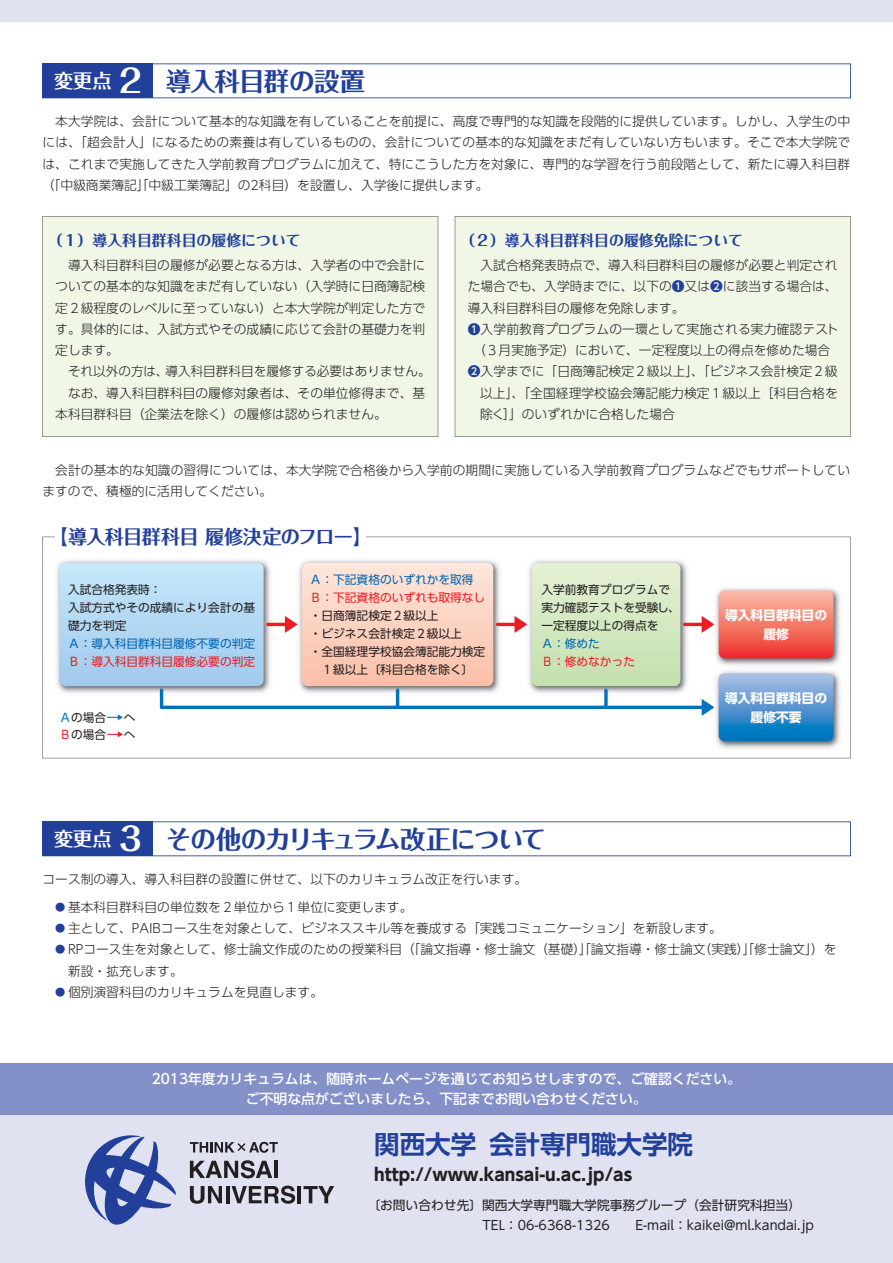
<style>
.page{position:relative;width:893px;height:1263px;background:#fff}
.page>*{position:absolute;margin:0;border:0;box-sizing:border-box;transform-origin:0 0}
.t1{font:25.5px "Folk Pro Bold 90 msp RKSJ H";letter-spacing:-.06em;color:#223f9a}
.t2{font:25.5px "Folk Pro Bold 90 msp RKSJ H";letter-spacing:-.04em;color:#223f9a}
.t3{font:25.5px "UD Shin Go Pro De Bold 90 msp RKSJ H";color:#223f9a}
.t4{font:19.2px "Folk Pro Bold 90 msp RKSJ H";letter-spacing:-.035em;color:#223f9a}
.t5{font:16.95px "UD Shin Go Pro Bold 90 msp RKSJ H";color:#231f20}
.t6{font:14.85px "Folk Pro Bold 90 msp RKSJ H";color:#223f9a}
.t7{font:13.8px/20.2px "UD Shin Go Pro Medium 90 msp RKSJ H";color:#fff;text-align:center}
.t8{font:12.75px/21.3px "UD Shin Go Pro Light 90 msp RKSJ H";color:#231f20;text-align:justify}
.t9{font:12.75px/19.2px "UD Shin Go Pro Regular 90 msp RKSJ H";color:#231f20}
.t10{font:12.75px/19.2px "UD Shin Go Pro Bold 90 msp RKSJ H";color:#fff;text-align:center}
.t11{font:11.7px/18px "UD Shin Go Pro Regular 90 msp RKSJ H";color:#231f20}
.t12{font:11.7px "UD Shin Go Pro Regular 90 msp RKSJ H";color:#ed1c24}
.t13{font:11.7px "UD Shin Go Pro Regular 90 msp RKSJ H";color:#0066b3}
.s1{font-size:19.2px;color:#fff}
.s2{font-size:31.95px;color:#fff}
.s3{font-family:"UD Shin Go Pro De Bold 90 msp RKSJ H";color:#223f9a}
.s4{color:#0071bc}
.s5{font-size:17.55px;color:#0071bc}
.s6{color:#ed1c24}
.s7{font-size:17.55px;color:#ed1c24}
.s8{font-size:10.2px;color:#223f9a}
</style>
<div class="page">
<div style="left:0;top:1114px;width:893px;height:149px;background:#e0e2f2"></div>
<div style="left:0;top:0;width:893px;height:21px;background:#e0e2f2"></div>
<div style="left:0;top:1063px;width:893px;height:51px;background:#8490c8"></div>
<div style="left:42px;top:216px;width:396px;height:221px;background:#f0f7e7"></div>
<div style="left:455px;top:216px;width:396px;height:221px;background:#f0f7e7"></div>
<svg style="left:42px;top:63px;width:809px;height:35px"></svg>
<div style="left:42px;top:64px;width:111px;height:34px;background:#223f9a"></div>
<svg style="left:42px;top:821px;width:809px;height:35px"></svg>
<div style="left:42px;top:822px;width:111px;height:34px;background:#223f9a"></div>
<svg style="left:190px;top:1160px;width:82px;height:18px"></svg>
<hr style="left:274px;top:1161px;width:4px;height:17px;background:#231f20">
<svg style="left:190px;top:1186px;width:32px;height:18px"></svg>
<hr style="left:226px;top:1186px;width:3px;height:17px;background:#231f20">
<svg style="left:231px;top:1186px;width:64px;height:18px"></svg>
<hr style="left:298px;top:1186px;width:3px;height:17px;background:#231f20">
<svg style="left:303px;top:1186px;width:31px;height:17px"></svg>
<svg style="left:190px;top:1142px;width:88px;height:11px"></svg>
<svg style="left:85px;top:1135px;width:91px;height:90px"></svg>
<svg style="left:42px;top:537px;width:809px;height:221px"></svg>
<img style="left:54px;top:557px;width:219px;height:139px">
<div style="left:59px;top:563px;width:205px;height:123px;background:linear-gradient(to bottom,#c6e8fa,#a0c9ec);border-radius:6px"></div>
<img style="left:296px;top:557px;width:207px;height:132px">
<div style="left:302px;top:563px;width:191px;height:123px;background:linear-gradient(to bottom,#fee7db,#fbbea8);border-radius:6px"></div>
<img style="left:526px;top:557px;width:164px;height:132px">
<div style="left:531px;top:563px;width:149px;height:123px;background:linear-gradient(to bottom,#e5f0d4,#c3e0ae);border-radius:6px"></div>
<img style="left:713px;top:584px;width:130px;height:167px">
<div style="left:719px;top:590px;width:114px;height:68px;background:linear-gradient(to bottom,#fac2a9,#ee322d);border-radius:6px"></div>
<svg style="left:514px;top:616px;width:13px;height:17px"></svg>
<svg style="left:285px;top:616px;width:13px;height:17px"></svg>
<img style="left:713px;top:667px;width:130px;height:1px">
<svg style="left:719px;top:673px;width:114px;height:68px;background:#5297cf"></svg>
<svg style="left:160px;top:689px;width:554px;height:27px"></svg>
<hr style="left:396px;top:689px;width:3px;height:20px;background:#0071bc;border-radius:2px">
<svg style="left:604px;top:689px;width:4px;height:20px"></svg>
<hr style="left:266px;top:623px;width:25px;height:3px;background:#ed1c24;border-radius:2px">
<hr style="left:496px;top:623px;width:24px;height:3px;background:#ed1c24;border-radius:2px">
<svg style="left:702px;top:616px;width:12px;height:17px"></svg>
<hr style="left:683px;top:623px;width:24px;height:3px;background:#ed1c24;border-radius:2px">
<div style="left:55px;top:533px;width:311px;height:8px;background:#fff"></div>
<h1 class="t2" style="left:54px;top:72px;width:313px"><span class="s1">変更点</span> <span class="s2">2</span> 導入科目群の設置</h1>
<p class="t8" style="left:42px;top:112px;width:810px">　本大学院は、会計について基本的な知識を有していることを前提に、高度で専門的な知識を段階的に提供しています。しかし、入学生の中には、「超会計人」になるための素養は有しているものの、会計についての基本的な知識をまだ有していない方もいます。そこで本大学院では、これまで実施してきた入学前教育プログラムに加えて、特にこうした方を対象に、専門的な学習を行う前段階として、新たに導入科目群（「中級商業簿記」「中級工業簿記」の2科目）を設置し、入学後に提供します。</p>
<p class="t6" style="left:48px;top:235px;width:254px">（１）導入科目群科目の履修について</p>
<p class="t8" style="left:55px;top:256px;width:371px">　導入科目群科目の履修が必要となる方は、入学者の中で会計についての基本的な知識をまだ有していない（入学時に日商簿記検定２級程度のレベルに至っていない）と本大学院が判定した方です。具体的には、入試方式やその成績に応じて会計の基礎力を判定します。</p>
<p class="t8" style="left:55px;top:363px;width:377px;text-align:left;text-indent:13px">それ以外の方は、導入科目群科目を履修する必要はありません。　なお、導入科目群科目の履修対象者は、その単位修得まで、基本科目群科目（企業法を除く）の履修は認められません。</p>
<p class="t6" style="left:460px;top:235px;width:284px">（２）導入科目群科目の履修免除について</p>
<p class="t8" style="left:468px;top:256px;width:371px">　入試合格発表時点で、導入科目群科目の履修が必要と判定され</p>
<p class="t8" style="left:468px;top:278px;width:371px">た場合でも、入学時までに、以下の<span class="s3">❶</span>又は<span class="s3">❷</span>に該当する場合は、</p>
<p class="t8" style="left:468px;top:299px;width:218px">導入科目群科目の履修を免除します。</p>
<p class="t8" style="left:468px;top:320px;width:372px"><span class="s3">❶</span>入学前教育プログラムの一環として実施される実力確認テスト</p>
<p class="t8" style="left:473px;top:341px;width:359px">（３月実施予定）において、一定程度以上の得点を修めた場合</p>
<p class="t8" style="left:468px;top:363px;width:371px"><span class="s3">❷</span>入学までに「日商簿記検定２級以上」、「ビジネス会計検定２級</p>
<p class="t8" style="left:480px;top:384px;width:359px">以上」、「全国経理学校協会簿記能力検定１級以上［科目合格を</p>
<p class="t8" style="left:480px;top:405px;width:196px">除く］」のいずれかに合格した場合</p>
<p class="t8" style="left:42px;top:461px;width:809px">　会計の基本的な知識の習得については、本大学院で合格後から入学前の期間に実施している入学前教育プログラムなどでもサポートしていますので、積極的に活用してください。</p>
<h2 class="t4" style="left:49px;top:530px;width:324px">【導入科目群科目 履修決定のフロー】</h2>
<p class="t11" style="left:68px;top:582px;width:189px">入試合格発表時：<br>入試方式やその成績により会計の基礎力を判定</p>
<p class="t13" style="left:68px;top:639px;width:189px">Ａ：導入科目群科目履修不要の判定</p>
<p class="t12" style="left:68px;top:657px;width:189px">Ｂ：導入科目群科目履修必要の判定</p>
<p class="t11" style="left:59px;top:711px;width:78px;line-height:17px"><span class="s4">Ａ</span>の場合<span class="s5">→</span>へ<br><span class="s6">Ｂ</span>の場合<span class="s7">→</span>へ</p>
<p class="t13" style="left:310px;top:575px;width:165px">Ａ：下記資格のいずれかを取得</p>
<p class="t12" style="left:310px;top:593px;width:177px">Ｂ：下記資格のいずれも取得なし</p>
<p class="t11" style="left:310px;top:608px;width:177px">・日商簿記検定２級以上<br>・ビジネス会計検定２級以上<br>・全国経理学校協会簿記能力検定　１級以上〔科目合格を除く〕</p>
<p class="t11" style="left:541px;top:582px;width:140px">入学前教育プログラムで実力確認テストを受験し、一定程度以上の得点を</p>
<p class="t13" style="left:541px;top:639px;width:60px">Ａ：修めた</p>
<p class="t12" style="left:541px;top:657px;width:95px">Ｂ：修めなかった</p>
<h1 class="t1" style="left:54px;top:830px;width:493px"><span class="s1">変更点</span> <span class="s2">3</span> その他のカリキュラム改正について</h1>
<p class="t10" style="left:725px;top:607px;width:104px">導入科目群科目の履修</p>
<p class="t10" style="left:725px;top:690px;width:104px">導入科目群科目の履修不要</p>
<p class="t8" style="left:42px;top:870px;width:486px">コース制の導入、導入科目群の設置に併せて、以下のカリキュラム改正を行います。</p>
<p class="t8" style="left:55px;top:898px;width:359px"><span class="s8">●</span> 基本科目群科目の単位数を２単位から１単位に変更します。</p>
<p class="t8" style="left:55px;top:919px;width:668px"><span class="s8">●</span> 主として、PAIBコース生を対象として、ビジネススキル等を養成する「実践コミュニケーション」を新設します。</p>
<p class="t8" style="left:55px;top:941px;width:652px"><span class="s8">●</span> RPコース生を対象として、修士論文作成のための授業科目（「論文指導・修士論文（基礎）「論文指導・修士論文</p>
<p class="t8" style="left:579px;top:941px;width:14px">」</p>
<p class="t8" style="left:699px;top:941px;width:121px">（実践）「修士論文」</p>
<p class="t8" style="left:743px;top:941px;width:14px">」</p>
<p class="t8" style="left:811px;top:941px;width:27px">）を</p>
<p class="t8" style="left:68px;top:962px;width:116px">新設・拡充します。</p>
<p class="t8" style="left:55px;top:983px;width:269px"><span class="s8">●</span> 個別演習科目のカリキュラムを見直します。</p>
<p class="t7" style="left:152px;top:1070px;width:591px">2013年度カリキュラムは、随時ホームページを通じてお知らせしますので、ご確認ください。ご不明な点がございましたら、下記までお問い合わせください。</p>
<h1 class="t3" style="left:374px;top:1135px;width:320px">関西大学会計専門職大学院</h1>
<h3 class="t5" style="left:374px;top:1168px;width:259px">http://www.kansai-u.ac.jp/as</h3>
<p class="t9" style="left:374px;top:1198px;width:441px;text-indent:-7px">〔お問い合わせ先〕関西大学専門職大学院事務グループ（会計研究科担当）　　　　　　　　 TEL：06-6368-1326　　E-mail：kaikei@ml.kandai.jp</p>
</div>
